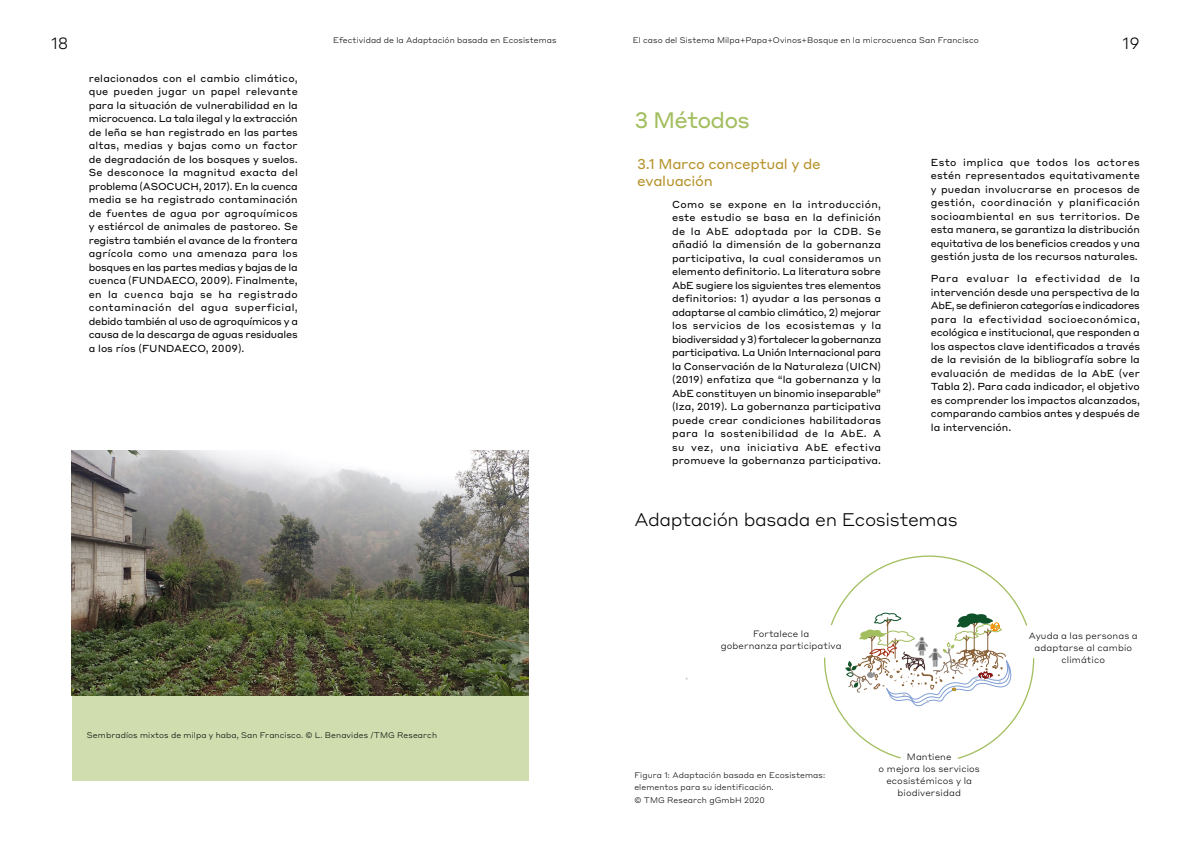
<style>
.page{position:relative;width:1191px;height:842px;background:#fff}
.page>*{position:absolute;margin:0;border:0;box-sizing:border-box;transform-origin:0 0}
.t1{font:22px "Styrene A";letter-spacing:-.04em;color:#a2be5f}
.t2{font:300 18px "Styrene A";letter-spacing:-.02em;color:#000}
.t3{font:300 16px "Styrene A";color:#000}
.t4{font:14px/16.5px "Styrene A";letter-spacing:-.02em;color:#b6922b}
.t5{font:10px/13.5px "Styrene A";letter-spacing:-.005em;color:#000;text-align:justify}
.t6{font:300 9px/12px "Styrene A";letter-spacing:.01em;color:#000;text-align:center}
.t7{font:300 8px/12.1px "Styrene A";letter-spacing:.01em;color:#000}
</style>
<div class="page">
<svg style="left:824px;top:555px;width:211px;height:204px"></svg>
<svg style="left:845px;top:613px;width:166px;height:94px"></svg>
<div style="left:72px;top:450px;width:457px;height:330px;background:#d0deaf"></div>
<img style="left:72px;top:450px;width:457px;height:245px">
<p class="t7" style="left:333px;top:34px;width:225px">Efectividad de la Adaptación basada en Ecosistemas</p>
<p class="t7" style="left:632px;top:34px;width:347px">El caso del Sistema Milpa+Papa+Ovinos+Bosque en la microcuenca San Francisco</p>
<h3 class="t3" style="left:51px;top:30px;width:19px">18</h3>
<h3 class="t3" style="left:1122px;top:30px;width:19px">19</h3>
<p class="t5" style="left:89px;top:71px;width:211px">relacionados con el cambio climático, que pueden jugar un papel relevante para la situación de vulnerabilidad en la microcuenca. La tala ilegal y la extracción de leña se han registrado en las partes altas, medias y bajas como un factor de degradación de los bosques y suelos.<br>Se desconoce la magnitud exacta del problema (ASOCUCH, 2017). En la cuenca media se ha registrado contaminación de fuentes de agua por agroquímicos y estiércol de animales de pastoreo. Se registra también el avance de la frontera agrícola como una amenaza para los bosques en las partes medias y bajas de la cuenca (FUNDAECO, 2009). Finalmente, en la cuenca baja se ha registrado contaminación del agua superficial, debido también al uso de agroquímicos y a causa de la descarga de aguas residuales a los ríos (FUNDAECO, 2009).</p>
<p class="t7" style="left:87px;top:729px;width:352px">Sembradíos mixtos de milpa y haba, San Francisco. © L. Benavides /TMG Research</p>
<h1 class="t1" style="left:634px;top:102px;width:117px">3 Métodos</h1>
<h3 class="t4" style="left:637px;top:155px;width:185px">3.1 Marco conceptual y de evaluación</h3>
<p class="t5" style="left:672px;top:196px;width:211px">Como se expone en la introducción, este estudio se basa en la definición de la AbE adoptada por la CDB. Se añadió la dimensión de la gobernanza participativa, la cual consideramos un elemento definitorio. La literatura sobre AbE sugiere los siguientes tres elementos definitorios: 1) ayudar a las personas a adaptarse al cambio climático, 2) mejorar los servicios de los ecosistemas y la biodiversidad y 3) fortalecer la gobernanza participativa. La Unión Internacional para la Conservación de la Naturaleza (UICN) (2019) enfatiza que “la gobernanza y la AbE constituyen un binomio inseparable” (Iza, 2019). La gobernanza participativa puede crear condiciones habilitadoras para la sostenibilidad de la AbE. A su vez, una iniciativa AbE efectiva promueve la gobernanza participativa.</p>
<p class="t5" style="left:931px;top:155px;width:211px">Esto implica que todos los actores estén representados equitativamente y puedan involucrarse en procesos de gestión, coordinación y planificación socioambiental en sus territorios. De esta manera, se garantiza la distribución equitativa de los beneficios creados y una gestión justa de los recursos naturales.</p>
<p class="t5" style="left:931px;top:271px;width:211px">Para evaluar la efectividad de la intervención desde una perspectiva de la AbE, se definieron categorías e indicadores para la efectividad socioeconómica, ecológica e institucional, que responden a los aspectos clave identificados a través de la revisión de la bibliografía sobre la evaluación de medidas de la AbE (ver Tabla 2). Para cada indicador, el objetivo es comprender los impactos alcanzados, comparando cambios antes y después de la intervención.</p>
<h2 class="t2" style="left:634px;top:504px;width:325px">Adaptación basada en Ecosistemas</h2>
<p class="t6" style="left:721px;top:627px;width:122px">Fortalece la<br>gobernanza participativa</p>
<p class="t6" style="left:1028px;top:629px;width:110px">Ayuda a las personas a adaptarse al cambio climático</p>
<p class="t7" style="left:634px;top:769px;width:192px">Figura 1: Adaptación basada en Ecosistemas: elementos para su identificación.<br>© TMG Research gGmbH 2020</p>
<p class="t6" style="left:878px;top:750px;width:103px">Mantiene<br>o mejora los servicios ecosistémicos y la biodiversidad</p>
</div>
